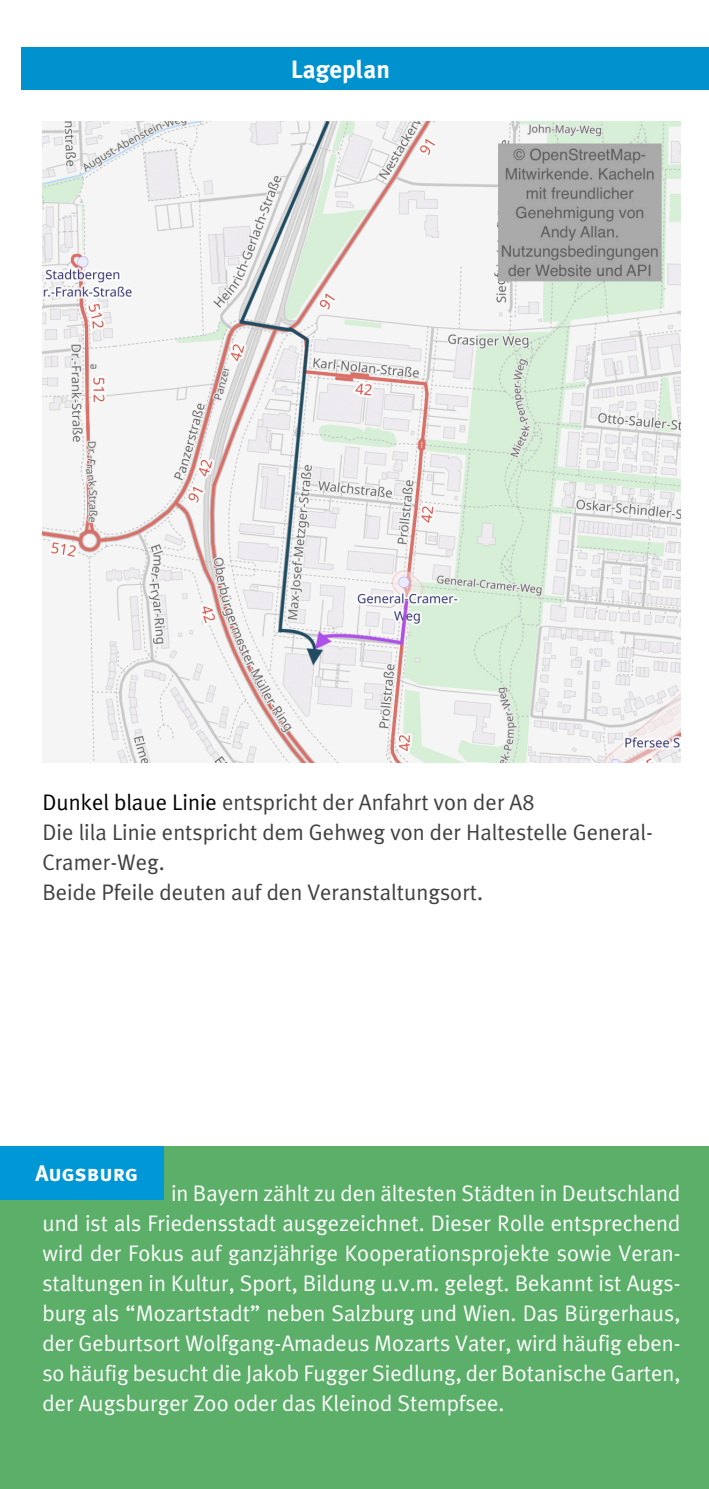
<style>
.page{position:relative;width:709px;height:1489px;background:#fff}
.page>*{position:absolute;margin:0;border:0;box-sizing:border-box;transform-origin:0 0}
.t1{font:700 25px "Meta Plus";color:#fff}
.t2{font:22.5px/30px "Meta Plus Normal";color:#fff;text-align:justify}
.t3{font:22.5px/30px "Meta Plus Normal";color:#404040}
.t4{font:22.5px "Meta Plus Bold Caps";color:#fff}
.s1{color:#000}
</style>
<div class="page">
<div style="left:0;top:1145px;width:709px;height:343px;background:#5baf69"></div>
<div style="left:21px;top:48px;width:688px;height:42px;background:#0092cf"></div>
<img style="left:42px;top:121px;width:638px;height:641px">
<div style="left:0;top:1145px;width:164px;height:54px;background:#0097d7"></div>
<p class="t1" style="left:291px;top:58px;width:101px">Lageplan</p>
<p class="t3" style="left:42px;top:789px;width:612px"><span class="s1">Dunkel blaue Linie</span> entspricht der Anfahrt von der A8<br>Die lila Linie entspricht dem Gehweg von der Haltestelle General-Cramer-Weg.<br>Beide Pfeile deuten auf den Veranstaltungsort.</p>
<p class="t4" style="left:35px;top:1162px;width:104px">Augsburg</p>
<p class="t2" style="left:42px;top:1179px;width:639px;text-indent:129px">in Bayern zählt zu den ältesten Städten in Deutschland und ist als Friedensstadt ausgezeichnet. Dieser Rolle entsprechend wird der Fokus auf ganzjährige Kooperationsprojekte sowie Veran&shy;staltungen in Kultur, Sport, Bildung u.v.m. gelegt. Bekannt ist Augs&shy;burg als “Mozartstadt” neben Salzburg und Wien. Das Bürgerhaus, der Geburtsort Wolfgang-Amadeus Mozarts Vater, wird häufig eben&shy;so häufig besucht die Jakob Fugger Siedlung, der Botanische Garten, der Augsburger Zoo oder das Kleinod Stempfsee.</p>
</div>
